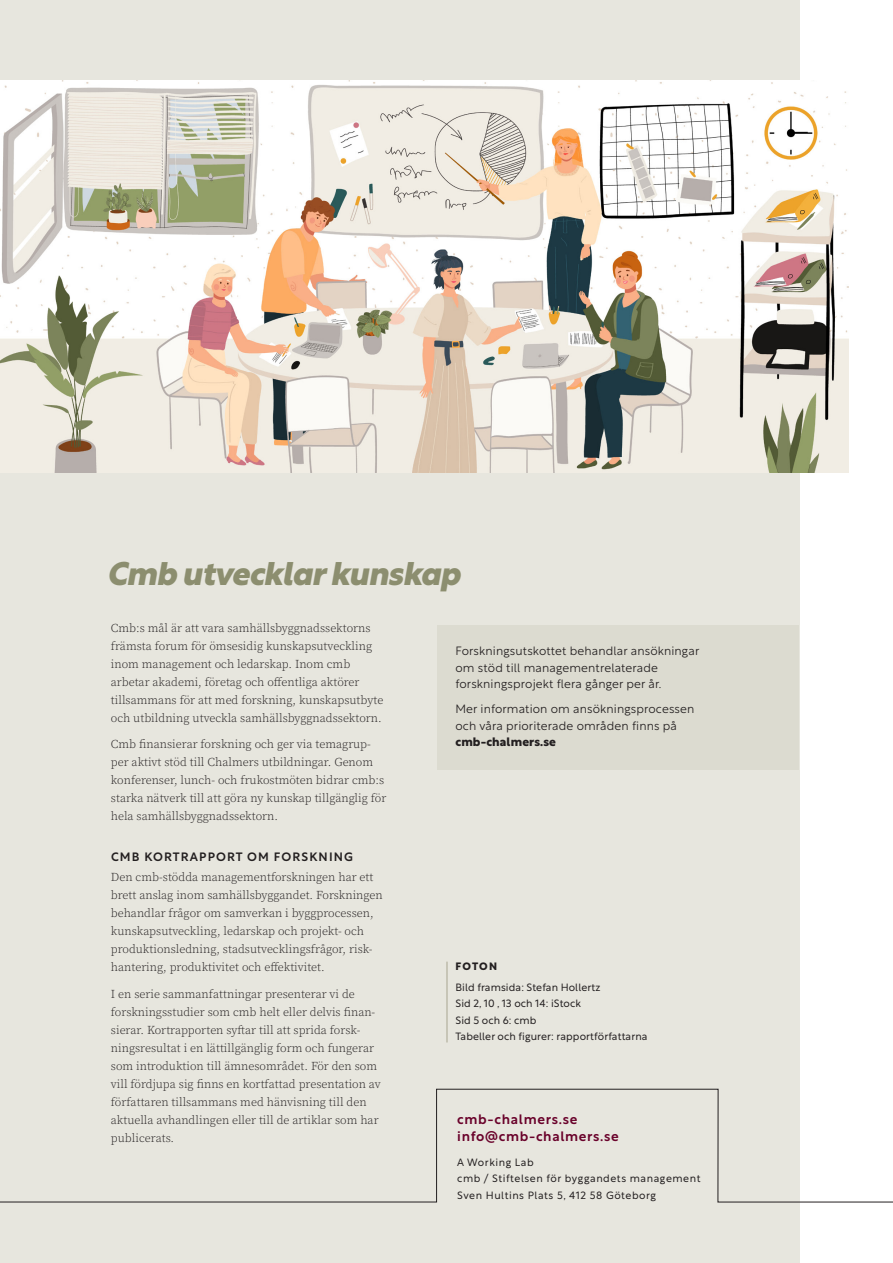
<style>
.page{position:relative;width:893px;height:1263px;background:#fff}
.page>*{position:absolute;margin:0;border:0;box-sizing:border-box;transform-origin:0 0}
.Rubrik_1{font:italic 800 32.1px "Rustica";letter-spacing:-.02em;color:#8c8e6f}
.t1{font:500 13.5px "Rustica";letter-spacing:.05em;color:#6a022b}
.t2{font:12px/18px "Source Serif Variable";color:#231f20}
.t3{font:300 12px/16.5px "Rustica";letter-spacing:.01em;color:#231f20}
.Rubrik_3{font:500 12px "Rustica";letter-spacing:.095em;color:#231f20}
.Fotobyline__sid2{font:300 10.5px "Rustica";letter-spacing:.01em;color:#231f20}
.Fotobyline__sid2-2{font:300 10.5px "Rustica";letter-spacing:.05em;color:#231f20}
.Rubrik_2{font:700 10.5px "Rustica";letter-spacing:.1em;color:#231f20}
.s1{font-weight:700}
</style>
<div class="page">
<div style="left:0;top:0;width:799px;height:1263px;background:#e7e6de"></div>
<svg style="left:0;top:1089px;width:893px;height:113px"></svg>
<img style="left:0;top:81px;width:848px;height:391px">
<hr style="left:446px;top:962px;width:2px;height:80px;background:#bdbbaa">
<div style="left:437px;top:625px;width:362px;height:145px;background:#dcdbd0"></div>
<p class="Rubrik_1" style="left:107px;top:546px;width:355px">Cmb utvecklar kunskap</p>
<p class="t2" style="left:111px;top:619px;width:274px">Cmb:s mål är att vara samhällsbyggnadssektorns främsta forum för ömsesidig kunskapsutveckling inom management och ledarskap. Inom cmb arbetar akademi, företag och offentliga aktörer tillsammans för att med forskning, kunskapsutbyte och utbildning utveckla samhällsbyggnadssektorn.</p>
<p class="t2" style="left:111px;top:735px;width:277px">Cmb finansierar forskning och ger via temagrup&shy;per aktivt stöd till Chalmers utbildningar. Genom konferenser, lunch- och frukostmöten bidrar cmb:s starka nätverk till att göra ny kunskap tillgänglig för hela samhällsbyggnadssektorn.</p>
<p class="Rubrik_3" style="left:111px;top:846px;width:243px">CMB KORTRAPPORT OM FORSKNING</p>
<p class="t2" style="left:111px;top:868px;width:273px">Den cmb-stödda managementforskningen har ett brett anslag inom samhällsbyggandet. Forskningen behandlar frågor om samverkan i byggprocessen, kunskapsutveckling, ledarskap och projekt- och produktionsledning, stadsutvecklingsfrågor, risk&shy;hantering, produktivitet och effektivitet.</p>
<p class="t2" style="left:111px;top:984px;width:271px">I en serie sammanfattningar presenterar vi de forskningsstudier som cmb helt eller delvis finan&shy;sierar. Kortrapporten syftar till att sprida forsk&shy;ningsresultat i en lättillgänglig form och fungerar som introduktion till ämnesområdet. För den som vill fördjupa sig finns en kortfattad presentation av författaren tillsammans med hänvisning till den aktuella avhandlingen eller till de artiklar som har publicerats.</p>
<p class="t3" style="left:455px;top:642px;width:245px">Forskningsutskottet behandlar ansökningar om stöd till managementrelaterade forskningsprojekt flera gånger per år.</p>
<p class="t3" style="left:455px;top:700px;width:240px">Mer information om ansökningsprocessen och våra prioriterade områden finns på <span class="s1">cmb-chalmers.se</span></p>
<p class="Rubrik_2" style="left:456px;top:957px;width:43px">FOTON</p>
<p class="Fotobyline__sid2" style="left:455px;top:978px;width:146px">Bild framsida: Stefan Hollertz</p>
<p class="Fotobyline__sid2" style="left:455px;top:994px;width:127px">Sid 2, 10 , 13 och 14: iStock</p>
<p class="Fotobyline__sid2" style="left:455px;top:1011px;width:82px">Sid 5 och 6: cmb</p>
<p class="Fotobyline__sid2" style="left:455px;top:1027px;width:194px">Tabeller och figurer: rapportförfattarna</p>
<p class="t1" style="left:457px;top:1108px;width:122px">cmb-chalmers.se</p>
<p class="t1" style="left:457px;top:1124px;width:163px">info@cmb-chalmers.se</p>
<p class="Fotobyline__sid2-2" style="left:457px;top:1153px;width:78px">A Working Lab</p>
<p class="Fotobyline__sid2-2" style="left:457px;top:1169px;width:245px">cmb / Stiftelsen för byggandets management</p>
<p class="Fotobyline__sid2-2" style="left:457px;top:1186px;width:200px">Sven Hultins Plats 5, 412 58 Göteborg</p>
</div>
